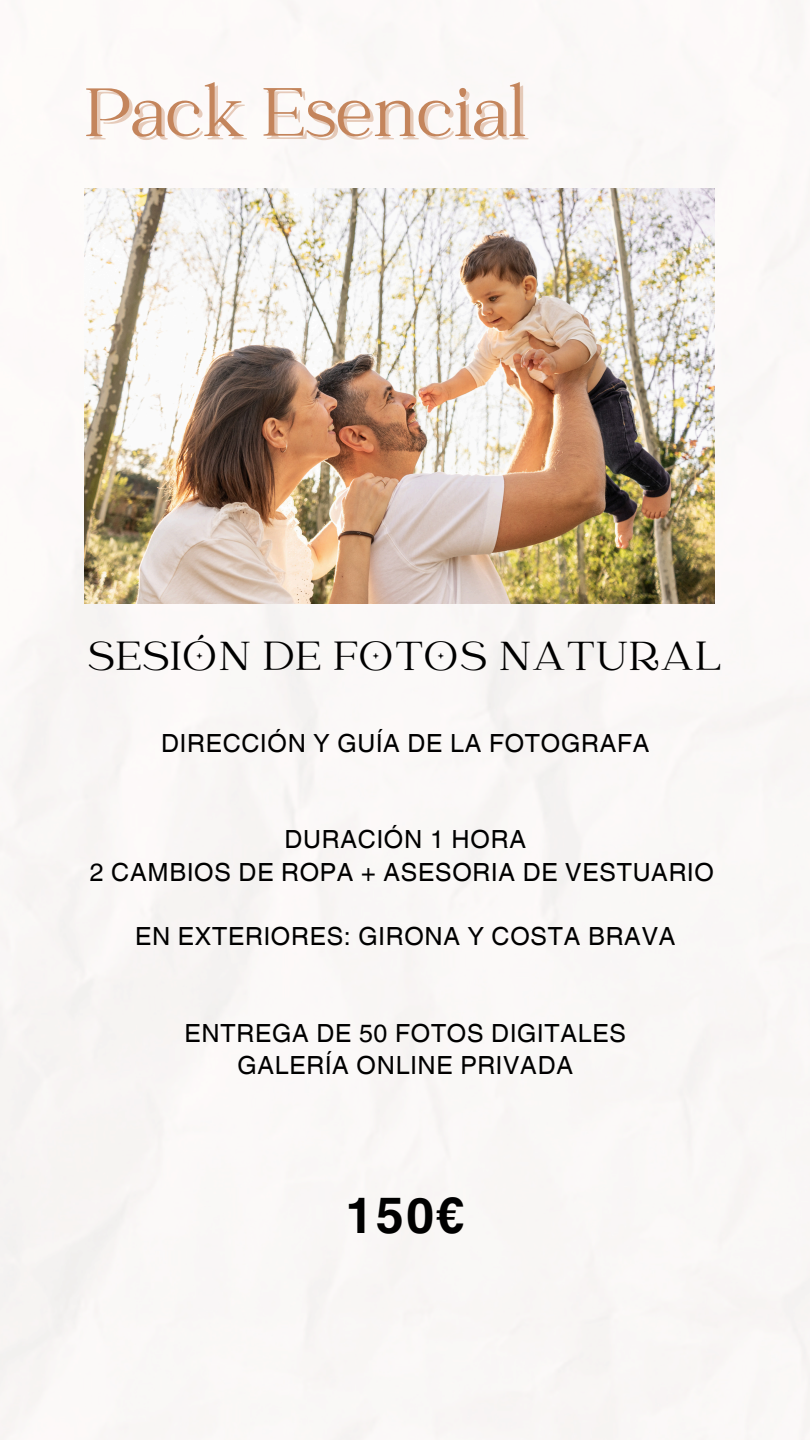
<style>
.page{position:relative;width:810px;height:1440px;background:#f9f8f6}
.page>*{position:absolute;margin:0;border:0;box-sizing:border-box;transform-origin:0 0}
.t1{font:75.9px "Catchy Mager";color:#c4855c}
.t2{font:700 50px "Helvetica World";color:#000}
.t3{font:45px "Catchy Mager";letter-spacing:.03em;color:#000}
.t4{font:25px "Helvetica World";letter-spacing:.03em;color:#000}
</style>
<div class="page">
<img style="left:84px;top:189px;width:630px;height:415px">
<p class="t1" style="left:84px;top:76px;width:444px">Pack Esencial</p>
<h1 class="t3" style="left:88px;top:634px;width:635px">SESIÓN DE FOTOS NATURAL</h1>
<p class="t4" style="left:161px;top:728px;width:490px">DIRECCIÓN Y GUÍA DE LA FOTOGRAFA</p>
<p class="t4" style="left:285px;top:825px;width:243px">DURACIÓN 1 HORA</p>
<p class="t4" style="left:90px;top:857px;width:626px">2 CAMBIOS DE ROPA + ASESORIA DE VESTUARIO</p>
<p class="t4" style="left:135px;top:922px;width:542px">EN EXTERIORES: GIRONA Y COSTA BRAVA</p>
<p class="t4" style="left:185px;top:1018px;width:443px">ENTREGA DE 50 FOTOS DIGITALES</p>
<p class="t4" style="left:237px;top:1051px;width:337px">GALERÍA ONLINE PRIVADA</p>
<p class="t2" style="left:345px;top:1174px;width:121px">150€</p>
</div>
